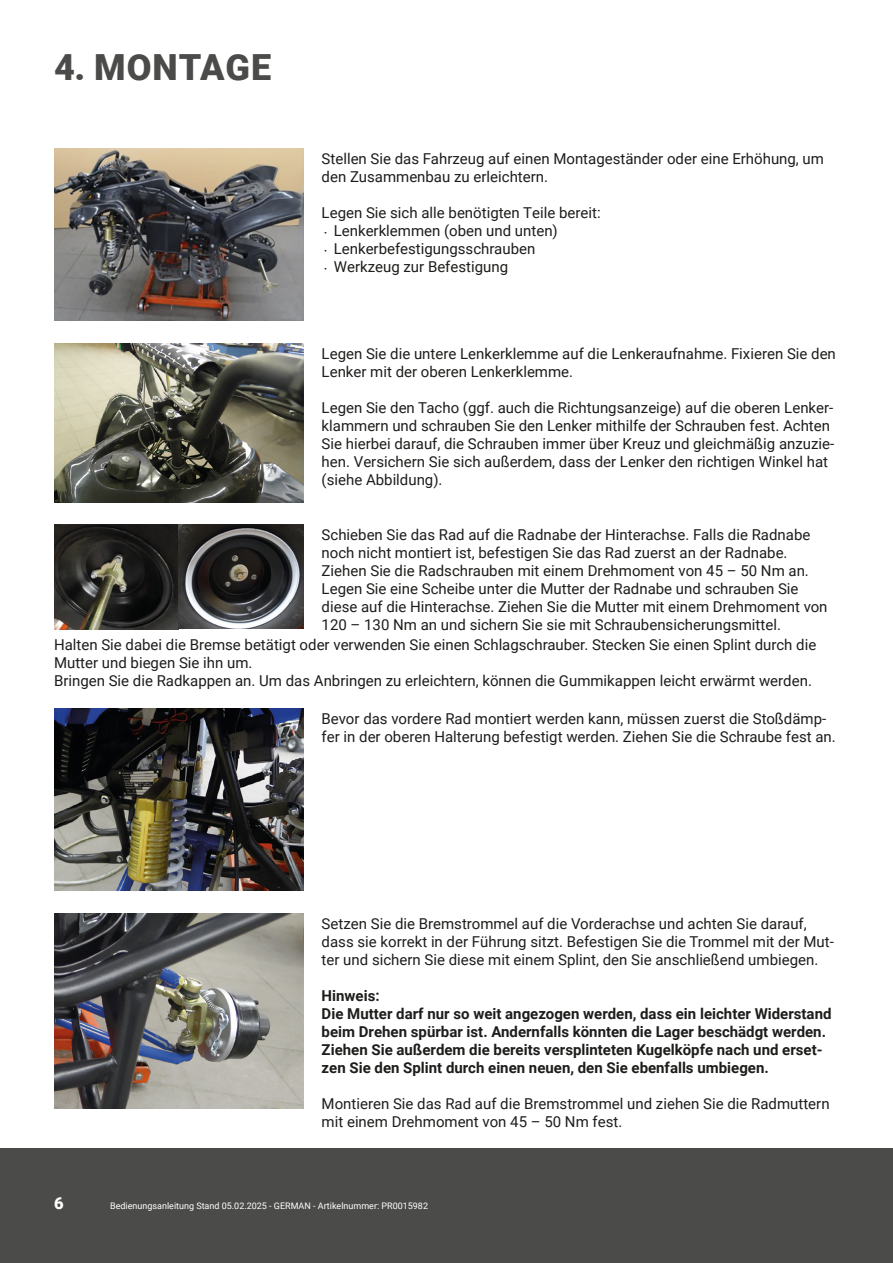
<style>
.page{position:relative;width:893px;height:1263px;background:#fff}
.page>*{position:absolute;margin:0;border:0;box-sizing:border-box;transform-origin:0 0}
.t1{font:900 36px "Roboto";letter-spacing:.025em;color:#4b4b4a}
.t2{font:900 16.5px "Roboto";color:#fff}
.t3{font:15px/18px "Roboto";color:#1d1d1b}
.t4{font:700 15px/18px "Roboto";color:#1d1d1b}
.t5{font:9px "Roboto";color:#fff}
</style>
<div class="page">
<div style="left:0;top:1148px;width:893px;height:115px;background:#4b4b4a"></div>
<img style="left:54px;top:149px;width:250px;height:172px">
<img style="left:54px;top:343px;width:250px;height:159px">
<img style="left:54px;top:524px;width:250px;height:105px">
<img style="left:54px;top:708px;width:250px;height:183px">
<img style="left:54px;top:913px;width:250px;height:195px">
<h1 class="t1" style="left:54px;top:42px;width:219px">4. MONTAGE</h1>
<p class="t3" style="left:322px;top:149px;width:504px">Stellen Sie das Fahrzeug auf einen Montageständer oder eine Erhöhung, um den Zusammenbau zu erleichtern.</p>
<p class="t3" style="left:334px;top:203px;width:268px;text-indent:-12px">Legen Sie sich alle benötigten Teile bereit:<br>Lenkerklemmen (oben und unten)<br>Lenkerbefestigungsschrauben Werkzeug zur Befestigung</p>
<p class="t3" style="left:322px;top:344px;width:516px">Legen Sie die untere Lenkerklemme auf die Lenkeraufnahme. Fixieren Sie den<br>Lenker mit der oberen Lenkerklemme.</p>
<p class="t3" style="left:322px;top:398px;width:514px">Legen Sie den Tacho (ggf. auch die Richtungsanzeige) auf die oberen Lenker&shy;klammern und schrauben Sie den Lenker mithilfe der Schrauben fest. Achten Sie hierbei darauf, die Schrauben immer über Kreuz und gleichmäßig anzuzie&shy;hen. Versichern Sie sich außerdem, dass der Lenker den richtigen Winkel hat (siehe Abbildung).</p>
<p class="t3" style="left:322px;top:525px;width:507px">Schieben Sie das Rad auf die Radnabe der Hinterachse. Falls die Radnabe noch nicht montiert ist, befestigen Sie das Rad zuerst an der Radnabe.<br>Ziehen Sie die Radschrauben mit einem Drehmoment von 45 – 50 Nm an.<br>Legen Sie eine Scheibe unter die Mutter der Radnabe und schrauben Sie diese auf die Hinterachse. Ziehen Sie die Mutter mit einem Drehmoment von 120 – 130 Nm an und sichern Sie sie mit Schraubensicherungsmittel.</p>
<p class="t3" style="left:54px;top:635px;width:764px">Halten Sie dabei die Bremse betätigt oder verwenden Sie einen Schlagschrauber. Stecken Sie einen Splint durch die<br>Mutter und biegen Sie ihn um.<br>Bringen Sie die Radkappen an. Um das Anbringen zu erleichtern, können die Gummikappen leicht erwärmt werden.</p>
<p class="t3" style="left:322px;top:709px;width:516px">Bevor das vordere Rad montiert werden kann, müssen zuerst die Stoßdämp&shy;fer in der oberen Halterung befestigt werden. Ziehen Sie die Schraube fest an.</p>
<p class="t3" style="left:322px;top:914px;width:514px">Setzen Sie die Bremstrommel auf die Vorderachse und achten Sie darauf, dass sie korrekt in der Führung sitzt. Befestigen Sie die Trommel mit der Mut&shy;ter und sichern Sie diese mit einem Splint, den Sie anschließend umbiegen.</p>
<p class="t4" style="left:322px;top:986px;width:511px">Hinweis:<br>Die Mutter darf nur so weit angezogen werden, dass ein leichter Widerstand beim Drehen spürbar ist. Andernfalls könnten die Lager beschädgt werden.<br>Ziehen Sie außerdem die bereits versplinteten Kugelköpfe nach und erset&shy;zen Sie den Splint durch einen neuen, den Sie ebenfalls umbiegen.</p>
<p class="t3" style="left:322px;top:1094px;width:509px">Montieren Sie das Rad auf die Bremstrommel und ziehen Sie die Radmuttern mit einem Drehmoment von 45 – 50 Nm fest.</p>
<p class="t2" style="left:54px;top:1192px;width:11px">6</p>
<p class="t5" style="left:110px;top:1200px;width:319px">Bedienungsanleitung Stand 05.02.2025 - GERMAN - Artikelnummer: PR0015982</p>
</div>
